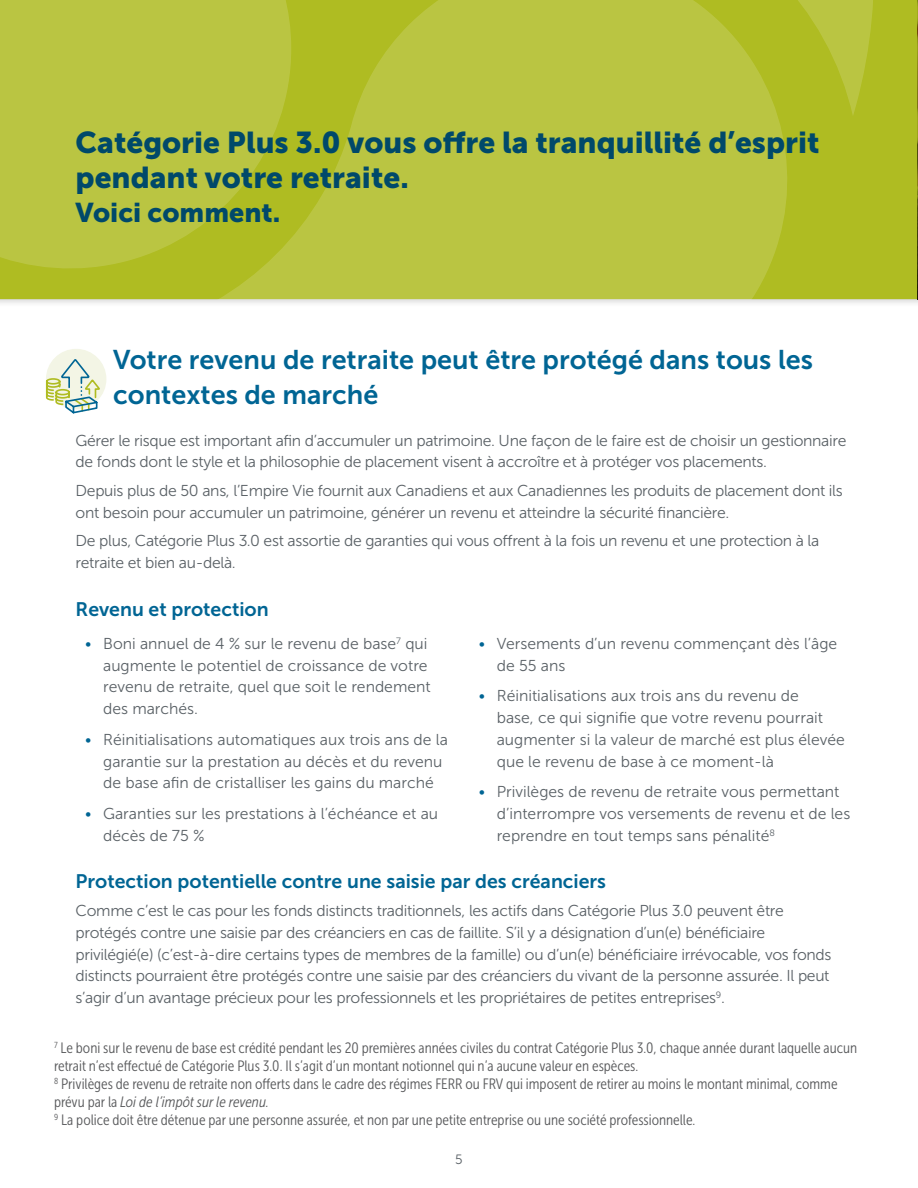
<style>
.page{position:relative;width:918px;height:1188px;background:#fff}
.page>*{position:absolute;margin:0;border:0;box-sizing:border-box;transform-origin:0 0}
.EL_Body_Copy{font:30px/34.5px "Museo Sans 900";color:#00496a}
.CP3-inside_header{font:27px/34.5px "Museo Sans 700";color:#006594}
.EL_Body_Copy-2{font:27px "Museo Sans 900";color:#00496a}
.Heading_3{font:19.5px "Museo Sans 700";color:#006594}
.EL_Body_Copy-3{font:15.75px/21.8px "Museo Sans 300";letter-spacing:-.02em;color:#5a6166}
.EL_Body_Text_-_Bullets{font:15.75px/21.8px "Museo Sans 300";color:#5a6166}
.EL_Footnote_Legal{font:15px/18px "Museo Sans Cond 300";color:#58595b}
.t1{font:13.5px "Museo Sans 300";color:#5a6166}
.s1{color:#006594}
.s2{font-style:italic}
</style>
<div class="page">
<div style="left:0;top:0;width:918px;height:307px;background:#000;opacity:.25"></div>
<div style="left:808px;top:0;width:110px;height:299px;background:#afbc22"></div>
<div style="left:46px;top:349px;width:60px;height:60px;background:#f3f5e5;border-radius:50%"></div>
<svg style="left:45px;top:359px;width:56px;height:55px"></svg>
<svg style="left:808px;top:0;width:109px;height:116px;background:#b2be2c"></svg>
<svg style="left:0;top:0;width:808px;height:299px;background:#b7c33b"></svg>
<p class="EL_Body_Copy" style="left:76px;top:125px;width:745px">Catégorie Plus 3.0 vous offre la tranquillité d’esprit pendant votre retraite.</p>
<p class="EL_Body_Copy-2" style="left:76px;top:197px;width:206px">Voici comment.</p>
<h2 class="CP3-inside_header" style="left:113px;top:342px;width:701px">Votre revenu de retraite peut être protégé dans tous les contextes de marché</h2>
<p class="EL_Body_Copy-3" style="left:76px;top:429px;width:772px">Gérer le risque est important afin d’accumuler un patrimoine. Une façon de le faire est de choisir un gestionnaire de fonds dont le style et la philosophie de placement visent à accroître et à protéger vos placements.</p>
<p class="EL_Body_Copy-3" style="left:76px;top:480px;width:769px">Depuis plus de 50 ans, l’Empire Vie fournit aux Canadiens et aux Canadiennes les produits de placement dont ils ont besoin pour accumuler un patrimoine, générer un revenu et atteindre la sécurité financière.</p>
<p class="EL_Body_Copy-3" style="left:76px;top:530px;width:745px">De plus, Catégorie Plus 3.0 est assortie de garanties qui vous offrent à la fois un revenu et une protection à la retraite et bien au-delà.</p>
<h3 class="Heading_3" style="left:76px;top:598px;width:195px">Revenu et protection</h3>
<p class="EL_Body_Text_-_Bullets" style="left:103px;top:633px;width:329px;text-indent:-18px"><span class="s1">•</span> Boni annuel de 4 % sur le revenu de base<sup>7</sup> qui augmente le potentiel de croissance de votre revenu de retraite, quel que soit le rendement des marchés.</p>
<p class="EL_Body_Text_-_Bullets" style="left:103px;top:729px;width:346px;text-indent:-18px"><span class="s1">•</span> Réinitialisations automatiques aux trois ans de la garantie sur la prestation au décès et du revenu de base afin de cristalliser les gains du marché</p>
<p class="EL_Body_Text_-_Bullets" style="left:103px;top:803px;width:337px;text-indent:-18px"><span class="s1">•</span> Garanties sur les prestations à l’échéance et au décès de 75 %</p>
<p class="EL_Body_Text_-_Bullets" style="left:497px;top:633px;width:342px;text-indent:-18px"><span class="s1">•</span> Versements d’un revenu commençant dès l’âge de 55 ans</p>
<p class="EL_Body_Text_-_Bullets" style="left:497px;top:685px;width:350px;text-indent:-18px"><span class="s1">•</span> Réinitialisations aux trois ans du revenu de<br>base, ce qui signifie que votre revenu pourrait augmenter si la valeur de marché est plus élevée que le revenu de base à ce moment-là</p>
<p class="EL_Body_Text_-_Bullets" style="left:497px;top:781px;width:355px;text-indent:-18px"><span class="s1">•</span> Privilèges de revenu de retraite vous permettant d’interrompre vos versements de revenu et de les reprendre en tout temps sans pénalité<sup>8</sup></p>
<h3 class="Heading_3" style="left:76px;top:871px;width:532px">Protection potentielle contre une saisie par des créanciers</h3>
<p class="EL_Body_Copy-3" style="left:76px;top:900px;width:757px">Comme c’est le cas pour les fonds distincts traditionnels, les actifs dans Catégorie Plus 3.0 peuvent être protégés contre une saisie par des créanciers en cas de faillite. S’il y a désignation d’un(e) bénéficiaire privilégié(e) (c’est-à-dire certains types de membres de la famille) ou d’un(e) bénéficiaire irrévocable, vos fonds distincts pourraient être protégés contre une saisie par des créanciers du vivant de la personne assurée. Il peut s’agir d’un avantage précieux pour les professionnels et les propriétaires de petites entreprises<sup>9</sup>.</p>
<p class="EL_Footnote_Legal" style="left:54px;top:1039px;width:805px"><sup>7</sup> Le boni sur le revenu de base est crédité pendant les 20 premières années civiles du contrat Catégorie Plus 3.0, chaque année durant laquelle aucun retrait n’est effectué de Catégorie Plus 3.0. Il s’agit d’un montant notionnel qui n’a aucune valeur en espèces.</p>
<p class="EL_Footnote_Legal" style="left:54px;top:1075px;width:785px"><sup>8</sup> Privilèges de revenu de retraite non offerts dans le cadre des régimes FERR ou FRV qui imposent de retirer au moins le montant minimal, comme prévu par la <span class="s2">Loi de l’impôt sur le revenu.</span></p>
<p class="EL_Footnote_Legal" style="left:54px;top:1111px;width:643px"><sup>9</sup> La police doit être détenue par une personne assurée, et non par une petite entreprise ou une société professionnelle.</p>
<p class="t1" style="left:455px;top:1152px;width:9px">5</p>
</div>
